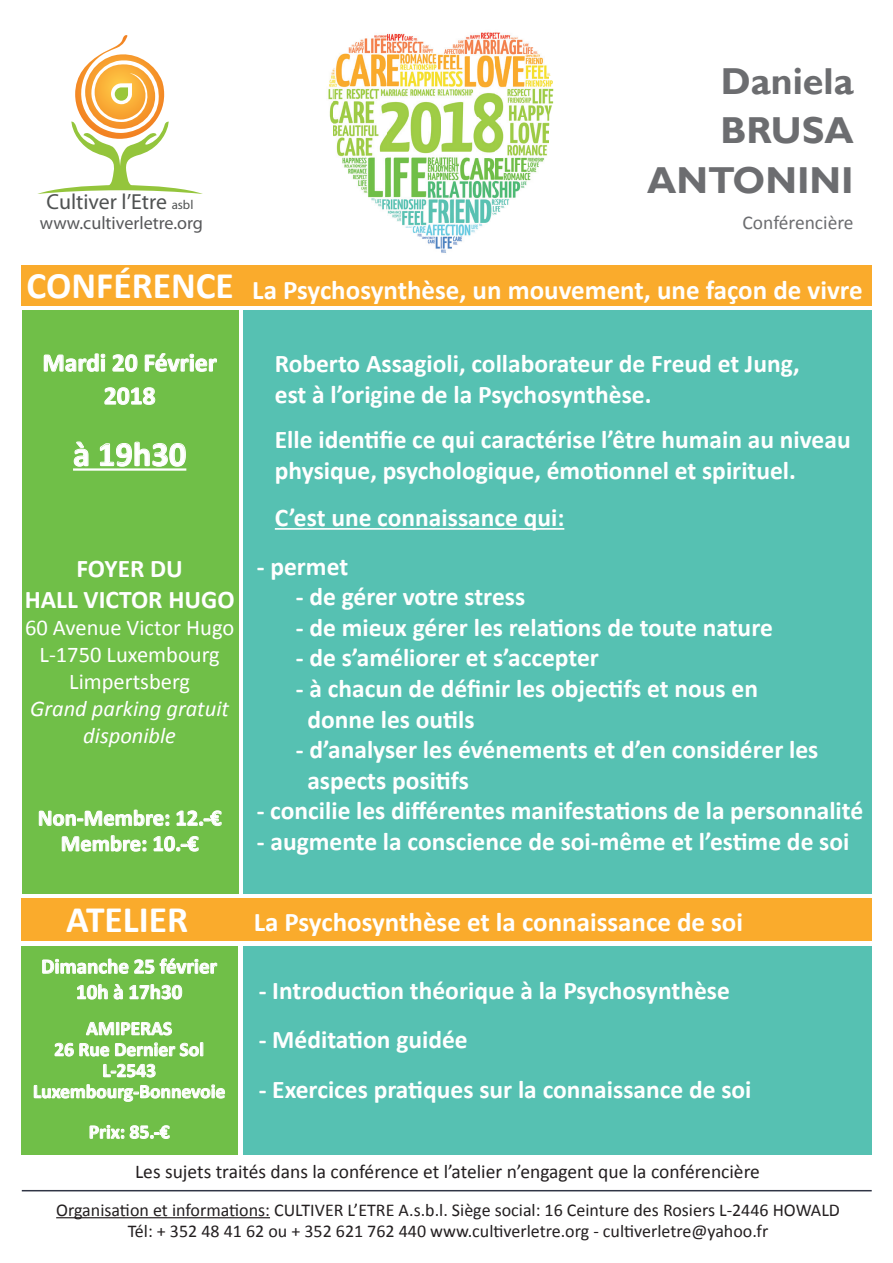
<style>
.page{position:relative;width:893px;height:1263px;background:#fff}
.page>*{position:absolute;margin:0;border:0;box-sizing:border-box;transform-origin:0 0}
.t1{font:700 37.5px/49.5px "Gill Sans";color:#6c6d70;text-align:right}
.t2{font:700 37.5px "Calibri";color:#fff}
.t3{font:700 34.5px "Calibri";color:#fff}
.t4{font:700 27px "Calibri";color:#fff}
.t5{font:700 25.5px/30.6px "Calibri";color:#fff}
.t6{font:22.5px/27px "Calibri";color:#fff;text-align:center}
.t7{font:italic 22.5px/27px "Calibri";color:#fff;text-align:center}
.t8{font:700 22.5px/25.5px "Calibri";color:#fff;text-align:center}
.t9{font:21.75px "Myriad Pro";color:#4f5252}
.t10{font:700 21px/25.5px "Calibri";color:#fff;text-align:center}
.t11{font:19.5px "Calibri";color:#231f20}
.t12{font:700 19.5px/21px "Calibri";color:#fff;text-align:center}
.t13{font:19.5px "Calibri";color:#6c6d70}
.t14{font:18.15px "Myriad Pro";color:#57585a}
.t15{font:18px/21.6px "Calibri";color:#231f20;text-align:center}
.s1{font-size:12.9px}
</style>
<div class="page">
<div style="left:243px;top:946px;width:629px;height:208px;background:#56c1b2"></div>
<div style="left:21px;top:946px;width:217px;height:208px;background:#70bf48"></div>
<img style="left:328px;top:32px;width:226px;height:221px">
<div style="left:243px;top:310px;width:629px;height:584px;background:#56c1b2"></div>
<div style="left:22px;top:310px;width:217px;height:584px;background:#70bf48"></div>
<div style="left:21px;top:266px;width:851px;height:40px;background:#faab2c"></div>
<hr style="left:56px;top:1217px;width:214px;height:1px;background:#231f20">
<hr style="left:22px;top:1190px;width:850px;height:1px;background:#303545">
<div style="left:21px;top:898px;width:851px;height:43px;background:#faab2c"></div>
<svg style="left:42px;top:958px;width:176px;height:16px"></svg>
<svg style="left:77px;top:984px;width:46px;height:16px"></svg>
<svg style="left:129px;top:984px;width:53px;height:16px"></svg>
<svg style="left:86px;top:1021px;width:86px;height:15px"></svg>
<svg style="left:54px;top:1042px;width:150px;height:15px"></svg>
<svg style="left:103px;top:1063px;width:53px;height:15px"></svg>
<svg style="left:34px;top:1084px;width:191px;height:18px"></svg>
<svg style="left:89px;top:1124px;width:81px;height:15px"></svg>
<hr style="left:73px;top:468px;width:113px;height:3px;background:#fff">
<svg style="left:44px;top:353px;width:62px;height:19px"></svg>
<svg style="left:112px;top:354px;width:26px;height:18px"></svg>
<svg style="left:144px;top:353px;width:73px;height:19px"></svg>
<svg style="left:104px;top:387px;width:52px;height:18px"></svg>
<svg style="left:73px;top:441px;width:16px;height:26px"></svg>
<svg style="left:100px;top:441px;width:86px;height:26px"></svg>
<svg style="left:39px;top:809px;width:131px;height:17px"></svg>
<svg style="left:176px;top:810px;width:46px;height:16px"></svg>
<svg style="left:62px;top:835px;width:85px;height:17px"></svg>
<svg style="left:153px;top:836px;width:46px;height:16px"></svg>
<svg style="left:37px;top:35px;width:166px;height:159px"></svg>
<hr style="left:275px;top:528px;width:289px;height:2px;background:#fff">
<p class="t9" style="left:47px;top:188px;width:148px">Cultiver l’Etre <span class="s1">asbl</span></p>
<p class="t14" style="left:40px;top:212px;width:165px">www.cultiverletre.org</p>
<h1 class="t2" style="left:27px;top:261px;width:209px">CONFÉRENCE</h1>
<p class="t5" style="left:43px;top:346px;width:176px;line-height:33px;text-align:center">Mardi 20 Février<br>2018</p>
<h2 class="t3" style="left:73px;top:432px;width:115px">à 19h30</h2>
<p class="t5" style="left:25px;top:553px;width:211px;text-align:center">FOYER DU<br>HALL VICTOR HUGO</p>
<p class="t6" style="left:25px;top:614px;width:211px">60 Avenue Victor Hugo<br>L-1750 Luxembourg<br>Limpertsberg</p>
<p class="t7" style="left:30px;top:694px;width:200px">Grand parking gratuit disponible</p>
<p class="t8" style="left:38px;top:805px;width:185px">Non-Membre: 12.-€<br>Membre: 10.-€</p>
<h1 class="t1" style="left:647px;top:58px;width:208px">Daniela<br>BRUSA<br>ANTONINI</h1>
<p class="t13" style="left:742px;top:210px;width:113px">Conférencière</p>
<p class="t4" style="left:252px;top:272px;width:612px">La Psychosynthèse, un mouvement, une façon de vivre</p>
<p class="t5" style="left:275px;top:348px;width:526px">Roberto Assagioli, collaborateur de Freud et Jung, est à l’origine de la Psychosynthèse.</p>
<p class="t5" style="left:275px;top:424px;width:577px">Elle identifie ce qui caractérise l’être humain au niveau physique, psychologique, émotionnel et spirituel.</p>
<p class="t5" style="left:275px;top:502px;width:291px">C’est une connaissance qui:</p>
<p class="t5" style="left:257px;top:551px;width:93px">- permet</p>
<p class="t5" style="left:296px;top:581px;width:231px">- de gérer votre stress</p>
<p class="t5" style="left:296px;top:612px;width:479px">- de mieux gérer les relations de toute nature</p>
<p class="t5" style="left:296px;top:643px;width:305px">- de s’améliorer et s’accepter</p>
<p class="t5" style="left:307px;top:673px;width:452px;text-indent:-12px">- à chacun de définir les objectifs et nous en donne les outils</p>
<p class="t5" style="left:307px;top:734px;width:513px;text-indent:-12px">- d’analyser les événements et d’en considérer les aspects positifs</p>
<p class="t5" style="left:257px;top:796px;width:608px">- concilie les différentes manifestations de la personnalité</p>
<p class="t5" style="left:257px;top:826px;width:594px">- augmente la conscience de soi-même et l’estime de soi</p>
<h1 class="t2" style="left:66px;top:896px;width:123px">ATELIER</h1>
<p class="t10" style="left:41px;top:953px;width:177px">Dimanche 25 février<br>10h à 17h30</p>
<p class="t12" style="left:33px;top:1018px;width:194px">AMIPERAS<br>26 Rue Dernier Sol<br>L-2543<br>Luxembourg-Bonnevoie</p>
<p class="t12" style="left:89px;top:1121px;width:82px">Prix: 85.-€</p>
<p class="t4" style="left:254px;top:905px;width:491px">La Psychosynthèse et la connaissance de soi</p>
<p class="t5" style="left:259px;top:975px;width:473px">- Introduction théorique à la Psychosynthèse</p>
<p class="t5" style="left:259px;top:1024px;width:211px">- Méditation guidée</p>
<p class="t5" style="left:259px;top:1074px;width:494px">- Exercices pratiques sur la connaissance de soi</p>
<p class="t11" style="left:135px;top:1159px;width:626px">Les sujets traités dans la conférence et l’atelier n’engagent que la conférencière</p>
<p class="t15" style="left:56px;top:1199px;width:785px">Organisation et informations: CULTIVER L’ETRE A.s.b.l. Siège social: 16 Ceinture des Rosiers L-2446 HOWALD<br>Tél: + 352 48 41 62 ou + 352 621 762 440 www.cultiverletre.org - cultiverletre@yahoo.fr</p>
</div>
